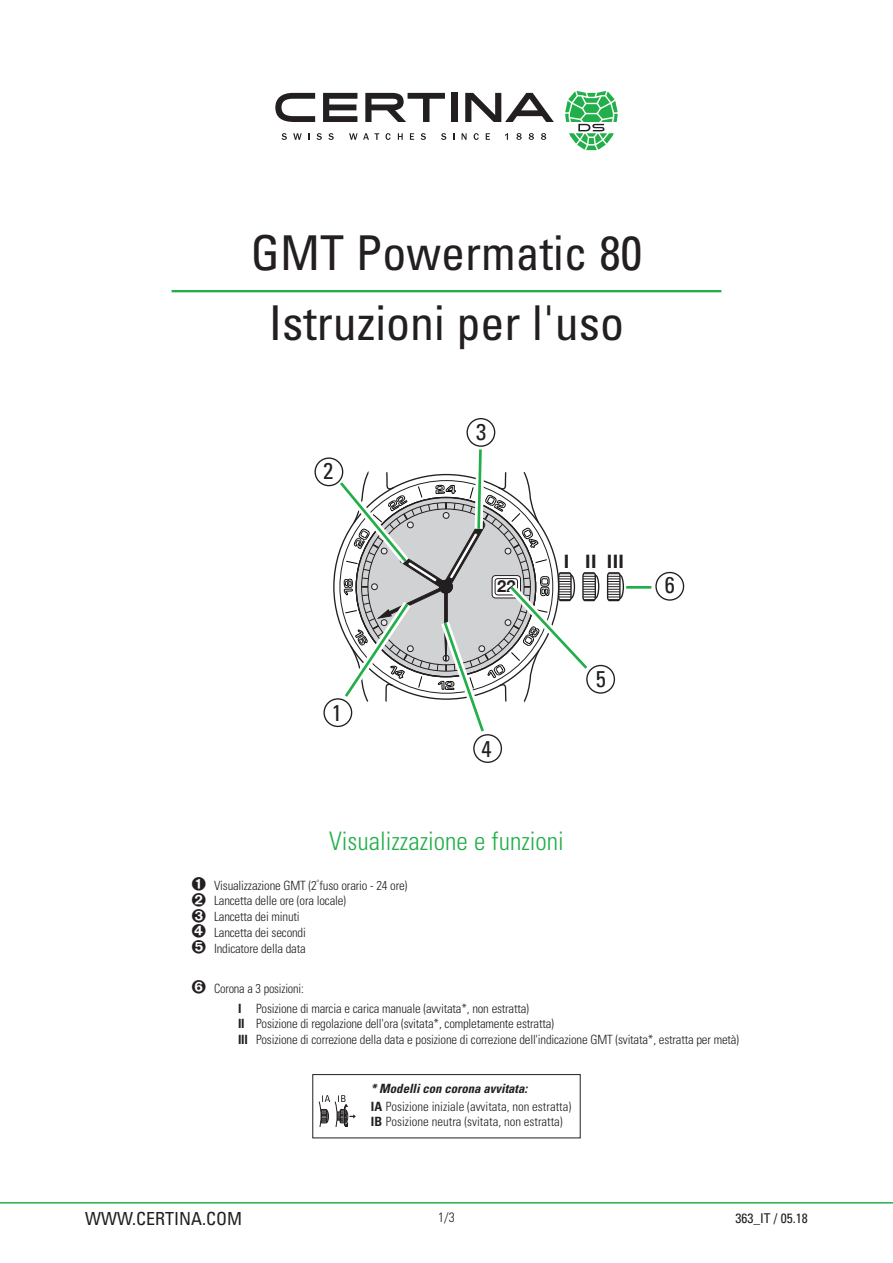
<style>
.page{position:relative;width:893px;height:1263px;background:#fff}
.page>*{position:absolute;margin:0;border:0;box-sizing:border-box;transform-origin:0 0}
.Normal_e{font:condensed 48px "Univers LT Std";color:#231f20}
.Titre{font:300 condensed 25.5px "Univers LT Std";color:#22af4a}
.t1{font:condensed 22.8px "Univers";color:#231f20}
.t2{font:700 18.6px "Helvetica Neue";color:#231f20}
.t3{font:condensed 18px "Univers LT Std";color:#231f20}
.t4{font:700 16.5px "Helvetica Neue";color:#231f20}
.t5{font:condensed 13.5px "Univers LT Std";color:#231f20}
.t6{font:300 condensed 13.5px "Univers LT Std";color:#231f20}
.Texte{font:300 condensed 12.75px "Univers LT Std";letter-spacing:-.015em;color:#231f20}
.t7{font:italic 700 condensed 12.75px "Univers LT Std";color:#231f20}
.s1{font-weight:700}
</style>
<div class="page">
<hr style="left:0;top:1202px;width:893px;height:1px;background:#22af4a">
<svg style="left:565px;top:91px;width:53px;height:59px"></svg>
<svg style="left:282px;top:133px;width:5px;height:7px"></svg>
<svg style="left:293px;top:133px;width:9px;height:7px"></svg>
<svg style="left:308px;top:133px;width:2px;height:7px"></svg>
<svg style="left:317px;top:133px;width:5px;height:7px"></svg>
<svg style="left:328px;top:133px;width:6px;height:7px"></svg>
<svg style="left:349px;top:133px;width:30px;height:7px"></svg>
<svg style="left:385px;top:133px;width:6px;height:7px"></svg>
<svg style="left:398px;top:133px;width:5px;height:7px"></svg>
<svg style="left:410px;top:133px;width:4px;height:7px"></svg>
<svg style="left:421px;top:133px;width:5px;height:7px"></svg>
<svg style="left:441px;top:133px;width:5px;height:7px"></svg>
<svg style="left:462px;top:133px;width:5px;height:7px"></svg>
<svg style="left:474px;top:133px;width:5px;height:7px"></svg>
<svg style="left:486px;top:133px;width:4px;height:7px"></svg>
<svg style="left:505px;top:133px;width:3px;height:7px"></svg>
<svg style="left:516px;top:133px;width:6px;height:7px"></svg>
<svg style="left:529px;top:133px;width:5px;height:7px"></svg>
<svg style="left:541px;top:133px;width:5px;height:7px"></svg>
<div style="left:451px;top:93px;width:6px;height:29px;background:#231f20"></div>
<svg style="left:323px;top:93px;width:34px;height:29px"></svg>
<svg style="left:365px;top:93px;width:80px;height:29px"></svg>
<svg style="left:275px;top:93px;width:40px;height:29px"></svg>
<svg style="left:465px;top:93px;width:89px;height:29px"></svg>
<div style="left:313px;top:1074px;width:267px;height:64px;border:1px solid #231f20"></div>
<hr style="left:172px;top:289px;width:549px;height:3px;background:#22af4a">
<div style="left:152px;top:275px;width:600px;height:15px;background:#fff"></div>
<svg style="left:606px;top:572px;width:18px;height:30px"></svg>
<hr style="left:626px;top:586px;width:25px;height:3px;background:#22af4a">
<div style="left:655px;top:572px;width:29px;height:29px;border:1px solid #231f20;border-radius:50%"></div>
<svg style="left:324px;top:699px;width:28px;height:27px"></svg>
<div style="left:323px;top:698px;width:29px;height:29px;border:1px solid #231f20;border-radius:50%"></div>
<div style="left:314px;top:457px;width:29px;height:29px;border:1px solid #231f20;border-radius:50%"></div>
<div style="left:586px;top:665px;width:29px;height:29px;border:1px solid #231f20;border-radius:50%"></div>
<svg style="left:330px;top:418px;width:270px;height:345px"></svg>
<svg style="left:319px;top:1095px;width:37px;height:31px"></svg>
<p class="Normal_e" style="left:251px;top:223px;width:393px">GMT Powermatic 80</p>
<p class="Normal_e" style="left:269px;top:292px;width:357px">Istruzioni per l'uso</p>
<p class="t1" style="left:323px;top:457px;width:12px">2</p>
<p class="t1" style="left:332px;top:699px;width:12px">1</p>
<p class="t1" style="left:476px;top:417px;width:12px">3</p>
<p class="t2" style="left:564px;top:547px;width:62px">I II III</p>
<p class="t4" style="left:497px;top:574px;width:20px">22</p>
<p class="t1" style="left:665px;top:571px;width:12px">6</p>
<p class="t1" style="left:596px;top:665px;width:12px">5</p>
<p class="t1" style="left:482px;top:734px;width:12px">4</p>
<p class="Titre" style="left:329px;top:825px;width:236px">Visualizzazione e funzioni</p>
<p class="Texte" style="left:214px;top:877px;width:195px">Visualizzazione GMT (2<sup>°</sup>fuso orario - 24 ore)</p>
<p class="Texte" style="left:214px;top:893px;width:134px">Lancetta delle ore (ora locale)</p>
<p class="Texte" style="left:214px;top:909px;width:87px">Lancetta dei minuti</p>
<p class="Texte" style="left:214px;top:925px;width:93px">Lancetta dei secondi</p>
<p class="Texte" style="left:214px;top:940px;width:93px">Indicatore della data</p>
<p class="Texte" style="left:214px;top:980px;width:91px">Corona a 3 posizioni:</p>
<p class="Texte" style="left:238px;top:1000px;width:293px"><span class="s1">I</span> Posizione di marcia e carica manuale (avvitata*, non estratta)</p>
<p class="Texte" style="left:238px;top:1016px;width:317px"><span class="s1">II</span> Posizione di regolazione dell'ora (svitata*, completamente estratta)</p>
<p class="Texte" style="left:238px;top:1032px;width:503px"><span class="s1">III</span> Posizione di correzione della data e posizione di correzione dell'indicazione GMT (svitata*, estratta per metà)</p>
<p class="t7" style="left:371px;top:1080px;width:161px">*Modellicon corona avvitata:</p>
<p class="Texte" style="left:371px;top:1099px;width:202px"><span class="s1">IA</span> Posizione iniziale (avvitata, non estratta)</p>
<p class="Texte" style="left:371px;top:1114px;width:193px"><span class="s1">IB</span> Posizione neutra (svitata, non estratta)</p>
<h3 class="t3" style="left:85px;top:1207px;width:159px">WWW.CERTINA.COM</h3>
<p class="t6" style="left:438px;top:1209px;width:18px">1/3</p>
<p class="t5" style="left:735px;top:1209px;width:74px">363_IT / 05.18</p>
</div>
